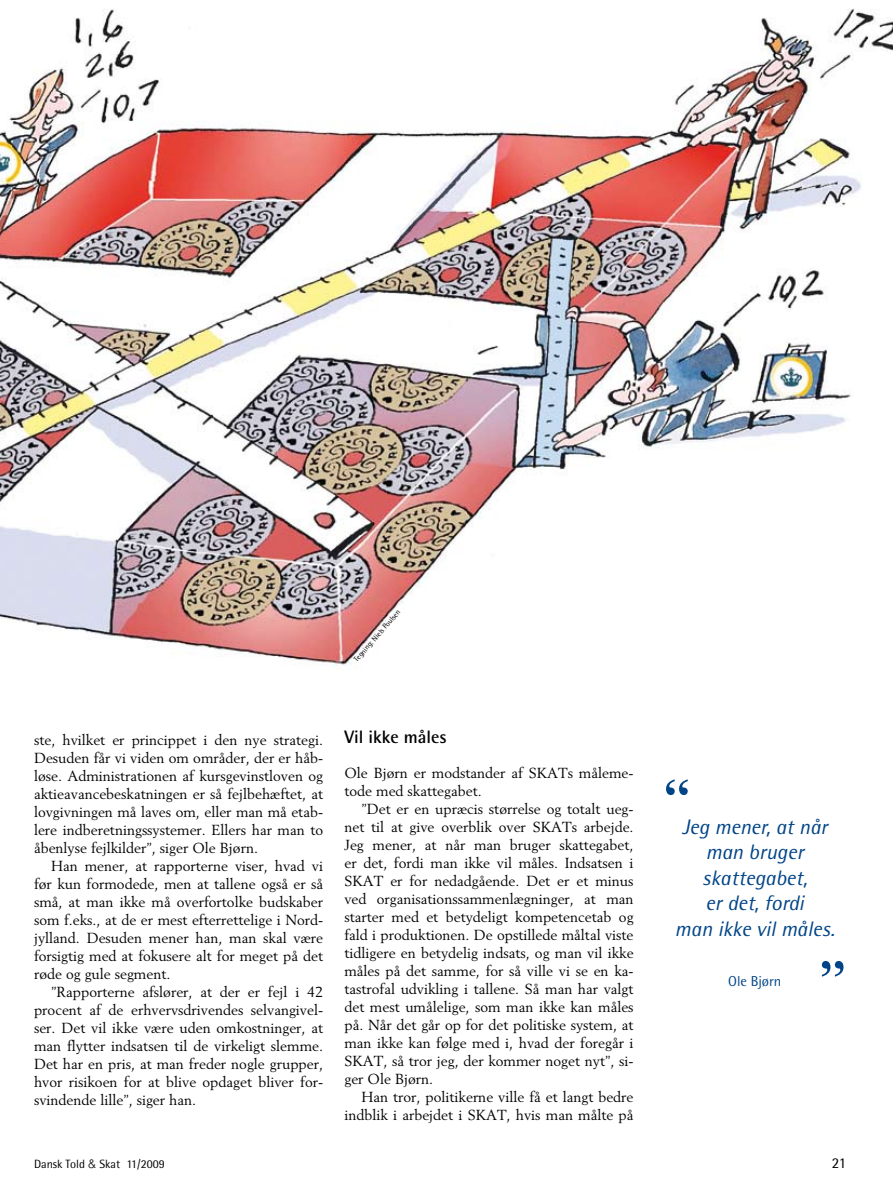
<style>
.page{position:relative;width:893px;height:1191px;background:#fff}
.page>*{position:absolute;margin:0;border:0;box-sizing:border-box;transform-origin:0 0}
.t1{font:600 54px "Times";color:#048}
.t2{font:italic 21px/25.5px "Rotis Semi Sans";color:#048;text-align:center}
.t3{font:700 18px "Rotis Semi Sans";color:#000}
.t4{font:15px "Rotis Semi Sans";color:#000}
.t5{font:14.4px/18px "Berling";color:#000;text-align:justify}
.t6{font:14.4px "Rotis Semi Sans";color:#048}
.t7{font:12px "Rotis Semi Sans";color:#000}
.t8{font:7.5px "Rotis Semi Sans";color:#000}
.s1{font-family:"Helvetica";font-weight:300}
</style>
<div class="page">
<img style="left:0;top:8px;width:893px;height:660px">
<p class="t8" style="left:352px;top:657px;width:68px;rotate:-49deg">Tegning: Niels Poulsen</p>
<p class="t5" style="left:34px;top:730px;width:291px">ste, hvilket er princippet i den nye strategi.<br>Desuden får vi viden om områder, der er håb‑ løse. Administrationen af kursgevinstloven og aktieavancebeskatningen er så fejlbehæftet, at lovgivningen må laves om, eller man må etab‑ lere indberetningssystemer. Ellers har man to åbenlyse fejlkilder”, siger Ole Bjørn.</p>
<p class="t5" style="left:34px;top:856px;width:291px;text-indent:17px">Han mener, at rapporterne viser, hvad vi før kun formodede, men at tallene også er så små, at man ikke må overfortolke budskaber som f.eks., at de er mest efterrettelige i Nord‑ jylland. Desuden mener han, man skal være forsigtig med at fokusere alt for meget på det røde og gule segment.</p>
<p class="t5" style="left:34px;top:982px;width:291px;text-indent:17px">”Rapporterne afslører, at der er fejl i 42 procent af de erhvervsdrivendes selvangivel‑ ser. Det vil ikke være uden omkostninger, at man flytter indsatsen til de virkeligt slemme.<br>Det har en pris, at man freder nogle grupper, hvor risikoen for at blive opdaget bliver for‑ svindende lille”, siger han.</p>
<p class="t3" style="left:344px;top:726px;width:104px">Vil ikke måles</p>
<p class="t5" style="left:344px;top:763px;width:291px">Ole Bjørn er modstander af SKATs måleme‑ tode med skattegabet.</p>
<p class="t5" style="left:344px;top:799px;width:291px;text-indent:17px">”Det er en upræcis størrelse og totalt ueg‑ net til at give overblik over SKATs arbejde.<br>Jeg mener, at når man bruger skattegabet, er det, fordi man ikke vil måles. Indsatsen i SKAT er for nedadgående. Det er et minus ved organisationssammenlægninger, at man starter med et betydeligt kompetencetab og fald i produktionen. De opstillede måltal viste tidligere en betydelig indsats, og man vil ikke måles på det samme, for så ville vi se en ka‑ tastrofal udvikling i tallene. Så man har valgt det mest umålelige, som man ikke kan måles på. Når det går op for det politiske system, at man ikke kan følge med i, hvad der foregår i SKAT, så tror jeg, der kommer noget nyt”, si‑ ger Ole Bjørn.</p>
<p class="t5" style="left:344px;top:1087px;width:291px;text-align:right">Han tror, politikerne ville få et langt bedre indblik i arbejdet i SKAT, hvis man målte på</p>
<h1 class="t1" style="left:663px;top:766px;width:28px">“</h1>
<h2 class="t2" style="left:675px;top:813px;width:161px">Jeg mener, at når man bruger skattegabet,<br>er det, fordi<br>man ikke vil måles.</h2>
<h1 class="t1" style="left:819px;top:948px;width:28px">”</h1>
<p class="t6" style="left:728px;top:972px;width:55px">Ole Bjørn</p>
<p class="t7" style="left:34px;top:1157px;width:132px">Dansk Told <span class="s1">&amp;</span> Skat 11/2009</p>
<p class="t4" style="left:832px;top:1154px;width:16px">21</p>
</div>
